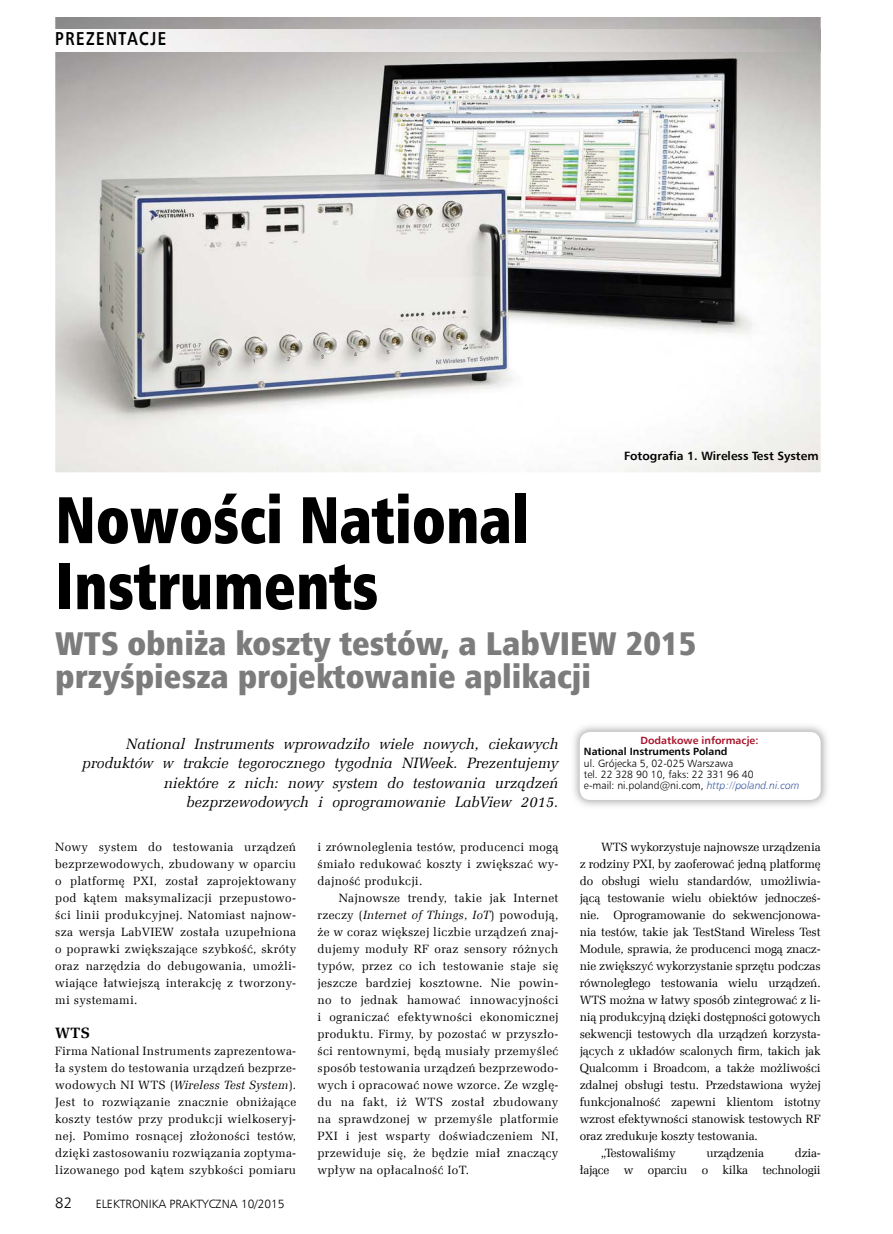
<style>
.page{position:relative;width:893px;height:1234px;background:#fff}
.page>*{position:absolute;margin:0;border:0;box-sizing:border-box;transform-origin:0 0}
.t1{font:66px/66px "Humnst 777 X Blk Cn EU";color:#000;scale:.9 1}
.t2{font:33px/33px "Humnst 777 X Blk Cn EU";color:#7c7c7c}
.t3{font:700 18.75px "Humnst 777 EU";letter-spacing:.1em;color:#000;scale:.8 1}
.t4{font:italic 15px/19.5px "Zapf Ellipt EU";letter-spacing:.005em;color:#000;text-align:right}
.t5{font:700 15px "Zapf Ellipt EU";color:#000}
.t6{font:15px "Humnst 777 Lt EU";color:#000}
.t7{font:12px/17px "Zapf Ellipt EU";letter-spacing:-.01em;color:#000;text-align:justify}
.t8{font:700 12px "Humnst 777 EU";color:#000}
.t9{font:12px "Humnst 777 Lt EU";color:#000}
.t10{font:10.5px/11.2px "Humnst 777 Lt EU";color:#000}
.t11{font:700 10.5px "Humnst 777 EU";color:#000}
.t12{font:700 10.5px "Humnst 777 EU";color:#a9132a}
.s1{font-style:italic}
.s2{font-style:italic;color:#3c5ba3}
</style>
<div class="page">
<img style="left:55px;top:17px;width:766px;height:455px">
<img style="left:574px;top:726px;width:253px;height:80px">
<div style="left:580px;top:731px;width:241px;height:68px;background:#fff;border-radius:11px"></div>
<img style="left:55px;top:29px;width:766px;height:22px">
<h3 class="t3" style="left:55px;top:27px;width:140px">PREZENTACJE</h3>
<p class="t8" style="left:624px;top:447px;width:196px">Fotografia 1. Wireless Test System</p>
<h1 class="t1" style="left:55px;top:487px;width:528px">Nowości National<br>Instruments</h1>
<h2 class="t2" style="left:55px;top:626px;width:643px">WTS obniża koszty testów, a LabVIEW 2015 przyśpiesza projektowanie aplikacji</h2>
<p class="t4" style="left:82px;top:734px;width:478px">National Instruments wprowadziło wiele nowych, ciekawych produktów w trakcie tegorocznego tygodnia NIWeek. Prezentujemy niektóre z nich: nowy system do testowania urządzeń bezprzewodowych i oprogramowanie LabView 2015.</p>
<p class="t7" style="left:55px;top:838px;width:242px">Nowy system do testowania urządzeń bezprzewodowych, zbudowany w oparciu o platformę PXI, został zaprojektowany pod kątem maksymalizacji przepustowo&shy;ści linii produkcyjnej. Natomiast najnow&shy;sza wersja LabVIEW została uzupełniona o poprawki zwiększające szybkość, skróty oraz narzędzia do debugowania, umożli&shy;wiające łatwiejszą interakcję z tworzony&shy;mi systemami.</p>
<p class="t5" style="left:55px;top:1023px;width:36px">WTS</p>
<p class="t7" style="left:55px;top:1042px;width:242px">Firma National Instruments zaprezentowa&shy;ła system do testowania urządzeń bezprze&shy;wodowych NI WTS (<span class="s1">Wireless Test System</span>).<br>Jest to rozwiązanie znacznie obniżające koszty testów przy produkcji wielkoseryj&shy;nej. Pomimo rosnącej złożoności testów, dzięki zastosowaniu rozwiązania zoptyma&shy;lizowanego pod kątem szybkości pomiaru</p>
<p class="t6" style="left:55px;top:1193px;width:18px">82</p>
<p class="t9" style="left:96px;top:1196px;width:191px">ELEKTRONIKA PRAKTYCZNA 10/2015</p>
<p class="t7" style="left:317px;top:838px;width:242px">i zrównoleglenia testów, producenci mogą śmiało redukować koszty i zwiększać wy&shy;dajność produkcji.</p>
<p class="t7" style="left:317px;top:889px;width:242px;text-indent:21px">Najnowsze trendy, takie jak Internet rzeczy (<span class="s1">Internet of Things</span>, <span class="s1">IoT</span>) powodują, że w coraz większej liczbie urządzeń znaj&shy;dujemy moduły RF oraz sensory różnych typów, przez co ich testowanie staje się jeszcze bardziej kosztowne. Nie powin&shy;no to jednak hamować innowacyjności i ograniczać efektywności ekonomicznej produktu. Firmy, by pozostać w przyszło&shy;ści rentownymi, będą musiały przemyśleć sposób testowania urządzeń bezprzewodo&shy;wych i opracować nowe wzorce. Ze wzglę&shy;du na fakt, iż WTS został zbudowany na sprawdzonej w przemyśle platformie PXI i jest wsparty doświadczeniem NI, przewiduje się, że będzie miał znaczący wpływ na opłacalność IoT.</p>
<p class="t12" style="left:640px;top:733px;width:120px">Dodatkowe informacje:</p>
<p class="t11" style="left:584px;top:744px;width:145px">National Instruments Poland</p>
<p class="t10" style="left:584px;top:757px;width:217px">ul. Grójecka 5, 02-025 Warszawa<br>tel. 22 328 90 10, faks: 22 331 96 40<br>e-mail: ni.poland@ni.com, <span class="s2">http://poland.ni.com</span></p>
<p class="t7" style="left:601px;top:838px;width:221px">WTS wykorzystuje najnowsze urządzenia</p>
<p class="t7" style="left:580px;top:855px;width:242px">z rodziny PXI, by zaoferować jedną platformę</p>
<p class="t7" style="left:580px;top:872px;width:242px">do obsługi wielu standardów, umożliwia-</p>
<p class="t7" style="left:580px;top:889px;width:242px">jącą testowanie wielu obiektów jednocześ-</p>
<p class="t7" style="left:580px;top:906px;width:242px">nie. Oprogramowanie do sekwencjonowa-</p>
<p class="t7" style="left:580px;top:923px;width:242px">nia testów, takie jak TestStand Wireless Test</p>
<p class="t7" style="left:580px;top:940px;width:242px">Module, sprawia, że producenci mogą znacz-</p>
<p class="t7" style="left:580px;top:957px;width:242px">nie zwiększyć wykorzystanie sprzętu podczas</p>
<p class="t7" style="left:580px;top:974px;width:242px">równoległego testowania wielu urządzeń.</p>
<p class="t7" style="left:580px;top:991px;width:242px">WTS można w łatwy sposób zintegrować z li-</p>
<p class="t7" style="left:580px;top:1008px;width:242px">nią produkcyjną dzięki dostępności gotowych</p>
<p class="t7" style="left:580px;top:1025px;width:242px">sekwencji testowych dla urządzeń korzysta-</p>
<p class="t7" style="left:580px;top:1042px;width:242px">jących z układów scalonych firm, takich jak</p>
<p class="t7" style="left:580px;top:1059px;width:242px">Qualcomm i Broadcom, a także możliwości</p>
<p class="t7" style="left:580px;top:1076px;width:242px">zdalnej obsługi testu. Przedstawiona wyżej</p>
<p class="t7" style="left:580px;top:1093px;width:242px">funkcjonalność zapewni klientom istotny</p>
<p class="t7" style="left:580px;top:1110px;width:242px">wzrost efektywności stanowisk testowych RF</p>
<p class="t7" style="left:580px;top:1127px;width:180px">oraz zredukuje koszty testowania.</p>
<p class="t7" style="left:601px;top:1144px;width:76px">„Testowaliśmy</p>
<p class="t7" style="left:706px;top:1144px;width:59px">urządzenia</p>
<p class="t7" style="left:580px;top:1144px;width:242px;text-align:right">dzia-<br>łające w oparciu o kilka technologii</p>
</div>
